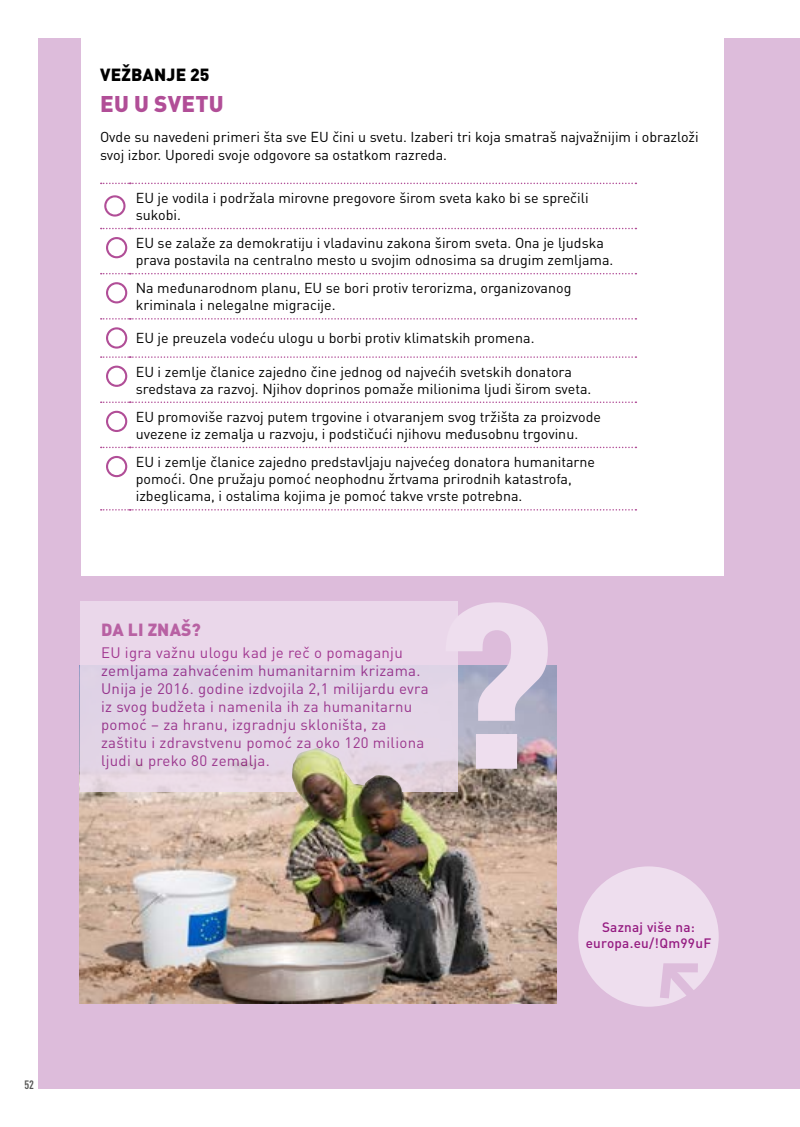
<style>
.page{position:relative;width:800px;height:1127px;background:#fff}
.page>*{position:absolute;margin:0;border:0;box-sizing:border-box;transform-origin:0 0}
.t1{font:900 22.5px "DIN Pro";letter-spacing:.01em;color:#b14e97}
.t2{font:900 17.4px "DIN Pro";letter-spacing:.01em;color:#000}
.t3{font:900 17.4px "DIN Pro";letter-spacing:.01em;color:#b14e97}
.t4{font:15px/18px "DIN Pro";letter-spacing:.02em;color:#951b81}
.t5{font:14.25px/17.2px "DIN Pro";color:#000}
.t6{font:500 13.5px/16.2px "DIN Pro";letter-spacing:.02em;color:#951b81;text-align:center}
.t7{font:700 condensed 12px "DIN Pro";color:#575756}
</style>
<div class="page">
<div style="left:38px;top:38px;width:761px;height:1051px;background:#ddbcdb"></div>
<div style="left:81px;top:38px;width:642px;height:538px;background:#fff"></div>
<svg style="left:101px;top:183px;width:535px;height:1px"></svg>
<svg style="left:101px;top:228px;width:535px;height:1px"></svg>
<svg style="left:101px;top:273px;width:535px;height:1px"></svg>
<svg style="left:101px;top:318px;width:535px;height:2px"></svg>
<svg style="left:101px;top:356px;width:535px;height:2px"></svg>
<svg style="left:101px;top:401px;width:535px;height:2px"></svg>
<svg style="left:101px;top:447px;width:535px;height:1px"></svg>
<svg style="left:101px;top:509px;width:535px;height:1px"></svg>
<svg style="left:104px;top:195px;width:21px;height:22px"></svg>
<svg style="left:106px;top:237px;width:21px;height:21px"></svg>
<svg style="left:106px;top:282px;width:21px;height:21px"></svg>
<svg style="left:106px;top:327px;width:21px;height:22px"></svg>
<svg style="left:106px;top:366px;width:21px;height:21px"></svg>
<svg style="left:106px;top:411px;width:21px;height:21px"></svg>
<svg style="left:106px;top:456px;width:21px;height:21px"></svg>
<img style="left:80px;top:666px;width:476px;height:338px">
<svg style="left:457px;top:602px;width:90px;height:167px"></svg>
<div style="left:80px;top:602px;width:377px;height:190px;background:#e5d7e8"></div>
<img style="left:292px;top:748px;width:119px;height:76px">
<div style="left:578px;top:866px;width:140px;height:141px;background:#eedeee;border-radius:50%"></div>
<svg style="left:660px;top:963px;width:44px;height:43px"></svg>
<p class="t7" style="left:24px;top:1077px;width:11px">52</p>
<p class="t2" style="left:100px;top:63px;width:111px">VEŽBANJE 25</p>
<h1 class="t1" style="left:100px;top:89px;width:125px">EU U SVETU</h1>
<p class="t5" style="left:100px;top:128px;width:600px">Ovde su navedeni primeri šta sve EU čini u svetu. Izaberi tri koja smatraš najvažnijim i obrazloži svoj izbor. Uporedi svoje odgovore sa ostatkom razreda.</p>
<p class="t5" style="left:136px;top:188px;width:454px">EU je vodila i podržala mirovne pregovore širom sveta kako bi se sprečili sukobi.</p>
<p class="t5" style="left:136px;top:234px;width:479px">EU se zalaže za demokratiju i vladavinu zakona širom sveta. Ona je ljudska prava postavila na centralno mesto u svojim odnosima sa drugim zemljama.</p>
<p class="t5" style="left:136px;top:279px;width:437px">Na međunarodnom planu, EU se bori protiv terorizma, organizovanog kriminala i nelegalne migracije.</p>
<p class="t5" style="left:136px;top:329px;width:400px">EU je preuzela vodeću ulogu u borbi protiv klimatskih promena.</p>
<p class="t5" style="left:136px;top:362px;width:457px">EU i zemlje članice zajedno čine jednog od najvećih svetskih donatora sredstava za razvoj. Njihov doprinos pomaže milionima ljudi širom sveta.</p>
<p class="t5" style="left:136px;top:407px;width:466px">EU promoviše razvoj putem trgovine i otvaranjem svog tržišta za proizvode uvezene iz zemalja u razvoju, i podstičući njihovu međusobnu trgovinu.</p>
<p class="t5" style="left:136px;top:452px;width:461px">EU i zemlje članice zajedno predstavljaju najvećeg donatora humanitarne pomoći. One pružaju pomoć neophodnu žrtvama prirodnih katastrofa, izbeglicama, i ostalima kojima je pomoć takve vrste potrebna.</p>
<p class="t3" style="left:101px;top:618px;width:101px">DA LI ZNAŠ?</p>
<p class="t4" style="left:101px;top:643px;width:329px">EU igra važnu ulogu kad je reč o pomaganju zemljama zahvaćenim humanitarnim krizama.<br>Unija je 2016. godine izdvojila 2,1 milijardu evra iz svog budžeta i namenila ih za humanitarnu pomoć – za hranu, izgradnju skloništa, za zaštitu i zdravstvenu pomoć za oko 120 miliona ljudi u preko 80 zemalja.</p>
<p class="t6" style="left:585px;top:918px;width:127px">Saznaj više na: europa.eu/!Qm99uF</p>
</div>
